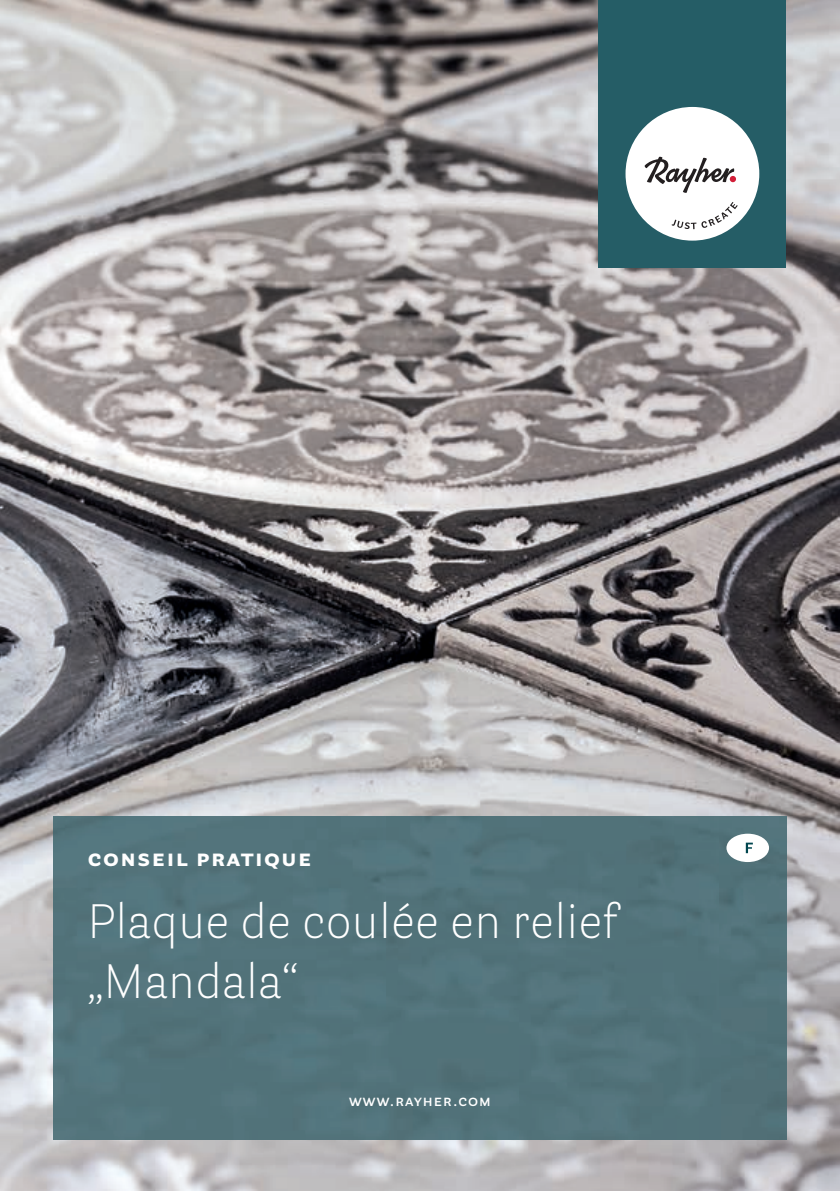
<style>
.page{position:relative;width:840px;height:1191px;background:#fff}
.page>*{position:absolute;margin:0;border:0;box-sizing:border-box;transform-origin:0 0}
.t1{font:300 48px/60px "Parry Grotesque Pro";letter-spacing:.005em;color:#fff}
.t2{font:700 24px "Parry Grotesque Pro";letter-spacing:.065em;color:#fff}
.t3{font:600 16px "Parry Grotesque Pro";letter-spacing:.065em;color:#fff}
</style>
<div class="page">
<img style="left:0;top:0;width:839px;height:1191px">
<div style="left:54px;top:816px;width:731px;height:324px;background:#527279"></div>
<div style="left:598px;top:0;width:187px;height:267px;background:#255d66"></div>
<div style="left:625px;top:107px;width:133px;height:134px;background:#fff;border-radius:50%"></div>
<svg style="left:671px;top:202px;width:66px;height:27px"></svg>
<svg style="left:644px;top:156px;width:91px;height:37px"></svg>
<div style="left:726px;top:833px;width:42px;height:29px;background:#fff;border-radius:50%"></div>
<svg style="left:745px;top:842px;width:7px;height:11px"></svg>
<p class="t2" style="left:88px;top:840px;width:225px">conseil pratique</p>
<p class="t1" style="left:88px;top:891px;width:530px">Plaque de coulée en relief „Mandala“</p>
<p class="t3" style="left:349px;top:1089px;width:143px">www.rayher.com</p>
</div>
